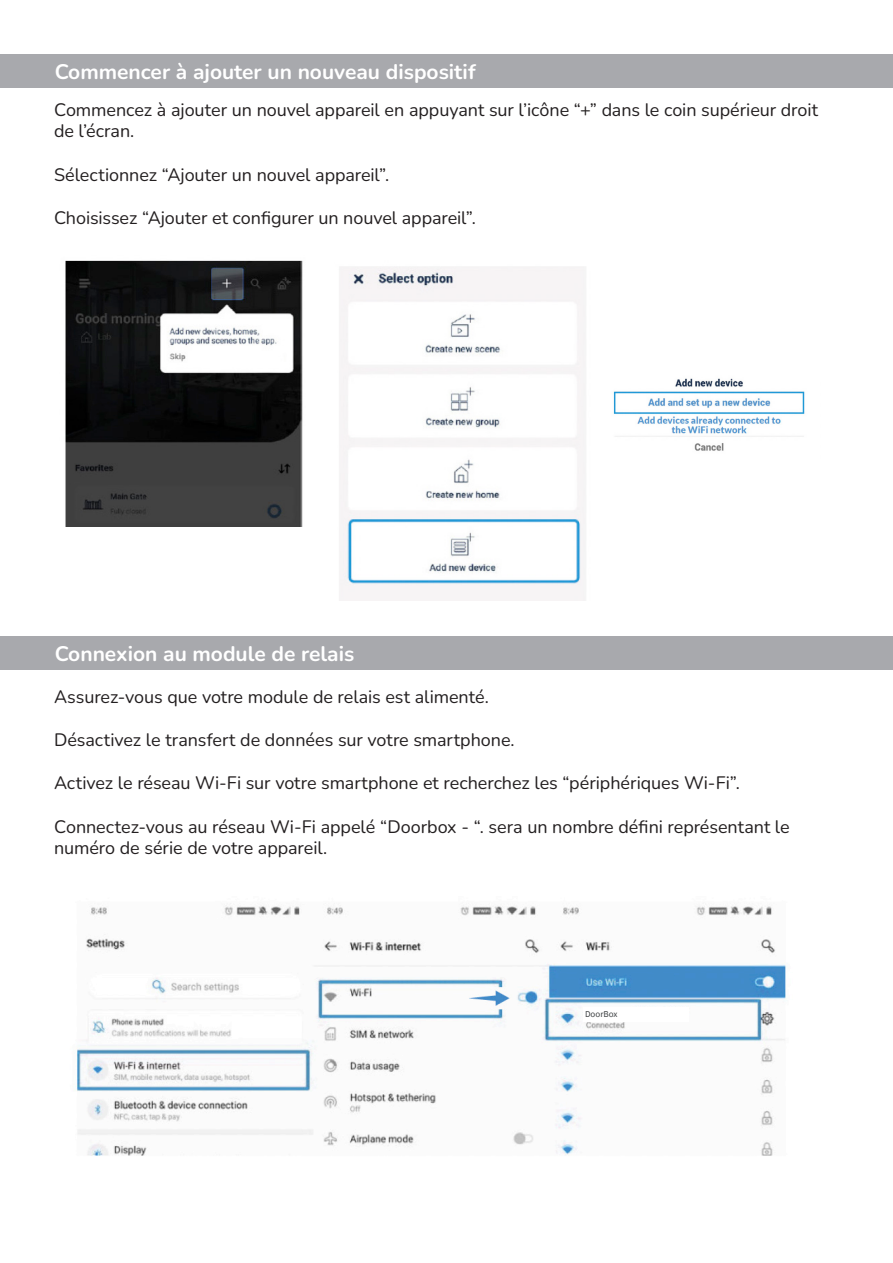
<style>
.page{position:relative;width:893px;height:1263px;background:#fff}
.page>*{position:absolute;margin:0;border:0;box-sizing:border-box;transform-origin:0 0}
.t1{font:700 21px "Nunito";color:#fff}
.t2{font:18px/21.6px "Nunito";letter-spacing:-.005em;color:#231f20}
.t3{font:9px "Source Sans Pro";color:#3e4143}
</style>
<div class="page">
<div style="left:0;top:54px;width:893px;height:34px;background:#a8a9ad"></div>
<div style="left:0;top:636px;width:893px;height:33px;background:#a8a9ad"></div>
<hr style="left:892px;top:427px;width:1px;height:34px;background:#a8a9ad">
<img style="left:77px;top:903px;width:710px;height:253px">
<div style="left:583px;top:1007px;width:106px;height:15px;background:#fff"></div>
<img style="left:65px;top:260px;width:238px;height:267px">
<img style="left:339px;top:266px;width:246px;height:334px">
<img style="left:613px;top:378px;width:192px;height:73px">
<h2 class="t1" style="left:55px;top:57px;width:422px">Commencer à ajouter un nouveau dispositif</h2>
<p class="t2" style="left:54px;top:98px;width:766px">Commencez à ajouter un nouvel appareil en appuyant sur l’icône “+” dans le coin supérieur droit de l’écran.</p>
<p class="t2" style="left:54px;top:163px;width:337px">Sélectionnez “Ajouter un nouvel appareil”.</p>
<p class="t2" style="left:54px;top:206px;width:423px">Choisissez “Ajouter et configurer un nouvel appareil”.</p>
<h2 class="t1" style="left:55px;top:639px;width:301px">Connexion au module de relais</h2>
<p class="t2" style="left:54px;top:685px;width:436px">Assurez-vous que votre module de relais est alimenté.</p>
<p class="t2" style="left:54px;top:728px;width:462px">Désactivez le transfert de données sur votre smartphone.</p>
<p class="t2" style="left:54px;top:772px;width:687px">Activez le réseau Wi-Fi sur votre smartphone et recherchez les “périphériques Wi-Fi”.</p>
<p class="t2" style="left:54px;top:815px;width:737px">Connectez-vous au réseau Wi-Fi appelé “Doorbox - “. sera un nombre défini représentant le numéro de série de votre appareil.</p>
<p class="t3" style="left:585px;top:1008px;width:34px">DoorBox</p>
</div>
